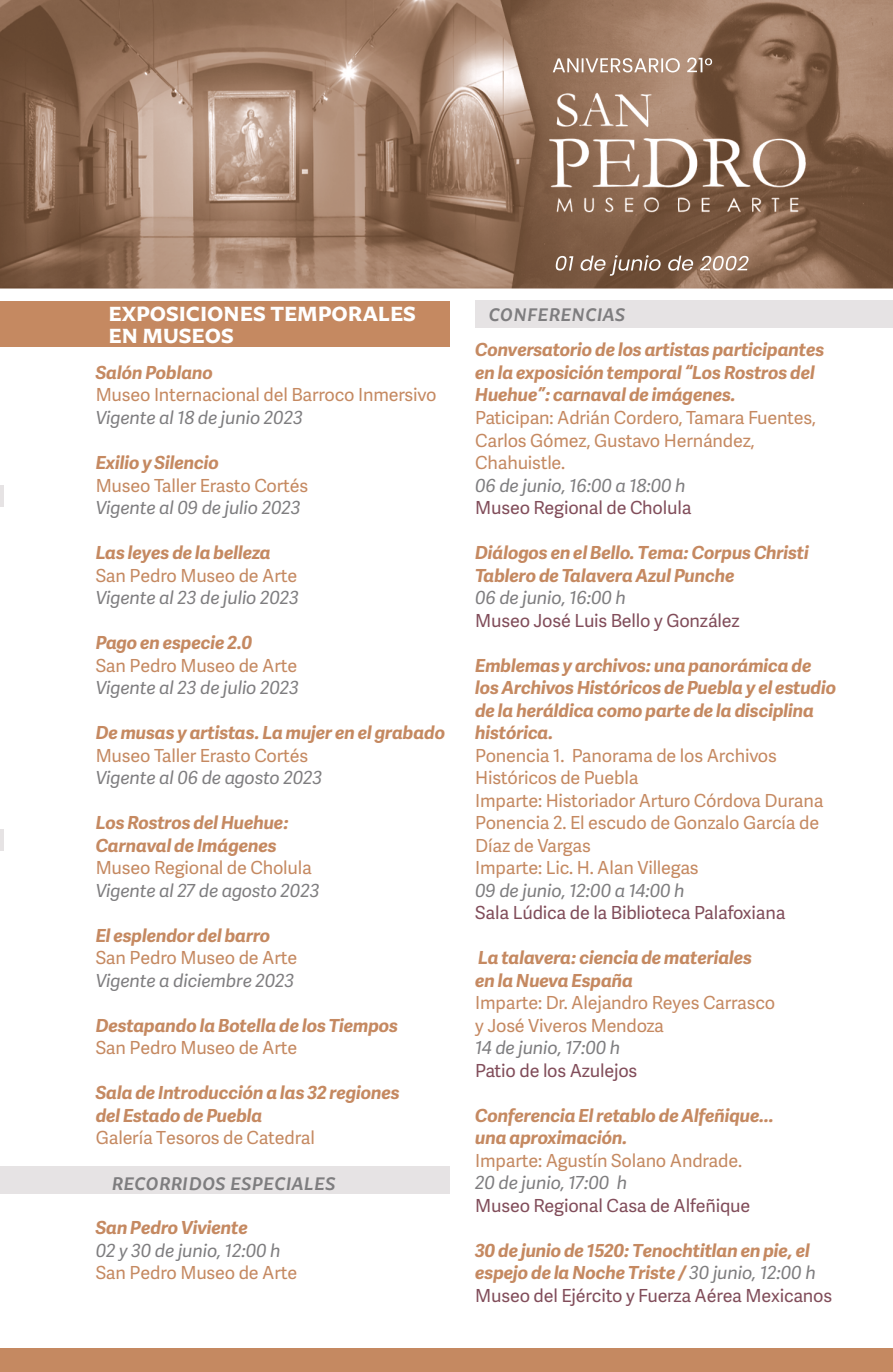
<style>
.page{position:relative;width:893px;height:1372px;background:#fff}
.page>*{position:absolute;margin:0;border:0;box-sizing:border-box;transform-origin:0 0}
.TITULOS_1{font:900 20.25px "Heroica";color:#fff}
.SUBS_T2{font:italic 700 18px/22.5px "Adelle Sans";letter-spacing:-.01em;color:#c58961}
.SUBS_T2-2{font:18px/22.5px "Adelle Sans";letter-spacing:-.01em;color:#c58961}
.SUBS_T2-3{font:italic 18px "Adelle Sans";letter-spacing:-.01em;color:#7e7d7f}
.SUBS_T2-4{font:18px "Adelle Sans";letter-spacing:-.01em;color:#814d5a}
.SUBS_T2-5{font:italic 700 18px "Heroica";color:#7e7d7f}
.s1{font-weight:700;font-style:italic}
.s2{font-style:italic;color:#7e7d7f}
.s3{color:#814d5a}
.s4{font-weight:400;color:#7e7d7f}
</style>
<div class="page">
<div style="left:0;top:1347px;width:893px;height:24px;background:#c58961"></div>
<div style="left:0;top:301px;width:450px;height:45px;background:#c58961"></div>
<div style="left:475px;top:300px;width:418px;height:28px;background:#e6e3e4"></div>
<div style="left:0;top:1166px;width:450px;height:28px;background:#e6e3e4"></div>
<hr style="left:0;top:485px;width:3px;height:22px;background:#e6e3e4">
<hr style="left:0;top:829px;width:3px;height:21px;background:#e6e3e4">
<img style="left:0;top:0;width:893px;height:289px">
<p class="TITULOS_1" style="left:108px;top:300px;width:309px">EXPOSICIONES TEMPORALES</p>
<p class="TITULOS_1" style="left:108px;top:323px;width:127px">EN MUSEOS</p>
<p class="SUBS_T2" style="left:96px;top:361px;width:119px">Salón Poblano</p>
<p class="SUBS_T2-2" style="left:96px;top:383px;width:342px">Museo Internacional del Barroco Inmersivo</p>
<p class="SUBS_T2-3" style="left:96px;top:404px;width:209px">Vigente al 18 de junio 2023</p>
<p class="SUBS_T2" style="left:96px;top:451px;width:125px">Exilio y Silencio</p>
<p class="SUBS_T2-2" style="left:96px;top:473px;width:214px">Museo Taller Erasto Cortés</p>
<p class="SUBS_T2-3" style="left:96px;top:494px;width:206px">Vigente al 09 de julio 2023</p>
<p class="SUBS_T2" style="left:96px;top:541px;width:177px">Las leyes de la belleza</p>
<p class="SUBS_T2-2" style="left:96px;top:563px;width:203px">San Pedro Museo de Arte</p>
<p class="SUBS_T2-3" style="left:96px;top:584px;width:205px">Vigente al 23 de julio 2023</p>
<p class="SUBS_T2" style="left:96px;top:631px;width:158px">Pago en especie 2.0</p>
<p class="SUBS_T2-2" style="left:96px;top:653px;width:203px">San Pedro Museo de Arte</p>
<p class="SUBS_T2-3" style="left:96px;top:674px;width:205px">Vigente al 23 de julio 2023</p>
<p class="SUBS_T2" style="left:96px;top:721px;width:351px">De musas y artistas. La mujer en el grabado</p>
<p class="SUBS_T2-2" style="left:96px;top:743px;width:214px">Museo Taller Erasto Cortés</p>
<p class="SUBS_T2-3" style="left:96px;top:764px;width:228px">Vigente al 06 de agosto 2023</p>
<p class="SUBS_T2" style="left:96px;top:811px;width:195px">Los Rostros del Huehue:</p>
<p class="SUBS_T2" style="left:96px;top:833px;width:183px">Carnaval de Imágenes</p>
<p class="SUBS_T2-2" style="left:96px;top:856px;width:218px">Museo Regional de Cholula</p>
<p class="SUBS_T2-3" style="left:96px;top:877px;width:225px">Vigente al 27 de agosto 2023</p>
<p class="SUBS_T2" style="left:96px;top:923px;width:176px">El esplendor del barro</p>
<p class="SUBS_T2-2" style="left:96px;top:946px;width:203px">San Pedro Museo de Arte</p>
<p class="SUBS_T2-3" style="left:96px;top:967px;width:200px">Vigente a diciembre 2023</p>
<p class="SUBS_T2" style="left:96px;top:1013px;width:304px">Destapando la Botella de los Tiempos</p>
<p class="SUBS_T2-2" style="left:96px;top:1036px;width:203px">San Pedro Museo de Arte</p>
<p class="SUBS_T2" style="left:96px;top:1081px;width:306px">Sala de Introducción a las 32 regiones</p>
<p class="SUBS_T2" style="left:96px;top:1103px;width:168px">del Estado de Puebla</p>
<p class="SUBS_T2-2" style="left:96px;top:1126px;width:221px">Galería Tesoros de Catedral</p>
<p class="SUBS_T2-5" style="left:111px;top:1171px;width:226px">RECORRIDOS ESPECIALES</p>
<p class="SUBS_T2" style="left:96px;top:1216px;width:154px">San Pedro Viviente</p>
<p class="SUBS_T2-3" style="left:96px;top:1237px;width:187px">02 y 30 de junio, 12:00 h</p>
<p class="SUBS_T2-2" style="left:96px;top:1261px;width:203px">San Pedro Museo de Arte</p>
<p class="SUBS_T2-5" style="left:488px;top:303px;width:138px">CONFERENCIAS</p>
<p class="SUBS_T2" style="left:475px;top:338px;width:351px">Conversatorio de los artistas participantes en la exposición temporal “Los Rostros del<br>Huehue”: carnaval de imágenes.</p>
<p class="SUBS_T2-2" style="left:475px;top:406px;width:342px">Paticipan: Adrián Cordero, Tamara Fuentes,<br>Carlos Gómez, Gustavo Hernández,<br>Chahuistle.</p>
<p class="SUBS_T2-3" style="left:475px;top:472px;width:212px">06 de junio, 16:00 a 18:00 h</p>
<p class="SUBS_T2-4" style="left:475px;top:495px;width:218px">Museo Regional de Cholula</p>
<p class="SUBS_T2" style="left:475px;top:541px;width:335px">Diálogos en el Bello. Tema: Corpus Christi<br>Tablero de Talavera Azul Punche</p>
<p class="SUBS_T2-3" style="left:475px;top:584px;width:152px">06 de junio, 16:00 h</p>
<p class="SUBS_T2-4" style="left:475px;top:607px;width:266px">Museo José Luis Bello y González</p>
<p class="SUBS_T2" style="left:475px;top:653px;width:363px">Emblemas y archivos: una panorámica de los Archivos Históricos de Puebla y el estudio de la heráldica como parte de la disciplina histórica.</p>
<p class="SUBS_T2-2" style="left:475px;top:743px;width:303px">Ponencia 1. Panorama de los Archivos<br>Históricos de Puebla</p>
<p class="SUBS_T2-2" style="left:475px;top:788px;width:350px">Imparte: Historiador Arturo Córdova Durana</p>
<p class="SUBS_T2-2" style="left:475px;top:811px;width:345px">Ponencia 2. El escudo de Gonzalo García de<br>Díaz de Vargas</p>
<p class="SUBS_T2-2" style="left:475px;top:856px;width:225px">Imparte: Lic. H. Alan Villegas</p>
<p class="SUBS_T2-3" style="left:475px;top:877px;width:211px">09 de junio, 12:00 a 14:00 h</p>
<p class="SUBS_T2-4" style="left:475px;top:900px;width:312px">Sala Lúdica de la Biblioteca Palafoxiana</p>
<p class="SUBS_T2" style="left:478px;top:946px;width:276px">La talavera: ciencia de materiales</p>
<p class="SUBS_T2" style="left:475px;top:968px;width:160px">en la Nueva España</p>
<p class="SUBS_T2-2" style="left:475px;top:991px;width:302px">Imparte: Dr. Alejandro Reyes Carrasco</p>
<p class="SUBS_T2-2" style="left:475px;top:1013px;width:190px">y José Viveros Mendoza</p>
<p class="SUBS_T2-3" style="left:475px;top:1034px;width:147px">14 de junio, 17:00 h</p>
<p class="SUBS_T2-4" style="left:475px;top:1057px;width:164px">Patio de los Azulejos</p>
<p class="SUBS_T2" style="left:475px;top:1103px;width:300px">Conferencia El retablo de Alfeñique…</p>
<p class="SUBS_T2-2" style="left:475px;top:1126px;width:277px"><span class="s1">una aproximación.<br></span>Imparte: Agustín Solano Andrade.<br><span class="s2">20 de junio, 17:00 h<br></span><span class="s3">Museo Regional Casa de Alfeñique</span></p>
<p class="SUBS_T2" style="left:475px;top:1238px;width:342px">30 de junio de 1520: Tenochtitlan en pie, el espejo de la Noche Triste / <span class="s4">30 junio, 12:00 h</span></p>
<p class="SUBS_T2-4" style="left:475px;top:1282px;width:358px">Museo del Ejército y Fuerza Aérea Mexicanos</p>
</div>
